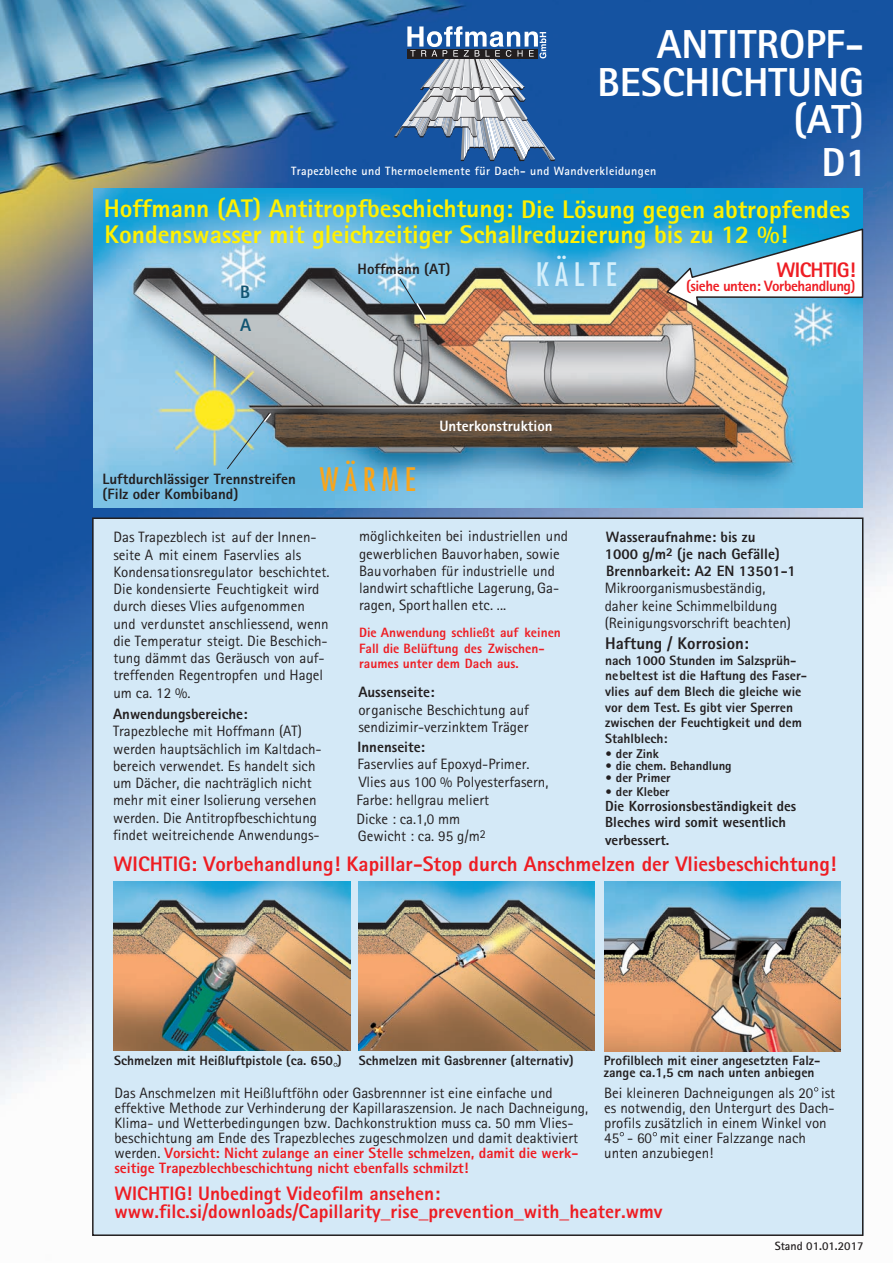
<style>
.page{position:relative;width:893px;height:1263px;background:#fff}
.page>*{position:absolute;margin:0;border:0;box-sizing:border-box;transform-origin:0 0}
.t1{font:800 40.5px/37.5px "Rotis Sans Serif";color:#fff;text-align:right}
.t2{font:condensed 31.5px "Futura";letter-spacing:.18em;color:#d4effb}
.t3{font:condensed 31.5px "Futura";letter-spacing:.18em;color:#f9a51b}
.t4{font:800 25.5px "Rotis Sans Serif";color:#fff101}
.t5{font:800 21px "Rotis Sans Serif";color:#ee1d23}
.t6{font:800 21px "Rotis Sans Serif";letter-spacing:-.035em;color:#ee1d23}
.t7{font:800 19.5px/18px "Rotis Sans Serif";color:#ee1d23}
.t8{font:800 18px/33px "Rotis Sans Serif";color:#115471}
.t9{font:800 16.8px "Rotis Sans Serif";color:#231f20}
.t10{font:15px/17.2px "Rotis Sans Serif";color:#231f20}
.t11{font:800 15px/17.2px "Rotis Sans Serif";color:#231f20}
.t12{font:800 15px "Rotis Sans Serif";letter-spacing:-.035em;color:#ee1d23}
.t13{font:800 15px "Rotis Sans Serif";color:#fff}
.t14{font:800 14.7px/17.1px "Rotis Sans Serif";color:#231f20}
.t15{font:800 13.5px/15.6px "Rotis Sans Serif";color:#231f20}
.t16{font:800 13.5px/15.6px "Rotis Sans Serif";color:#ee1d23}
.t17{font:800 12.75px "Rotis Sans Serif";color:#231f20}
.t18{font:700 12px "Rotis Sans Serif";letter-spacing:.035em;color:#fff}
.t19{font:700 12px "Rotis Sans Serif";color:#231f20}
.s1{font-weight:800;color:#ee1d23}
</style>
<div class="page">
<img style="left:0;top:0;width:893px;height:1236px">
<img style="left:93px;top:189px;width:770px;height:319px">
<svg style="left:394px;top:26px;width:161px;height:136px"></svg>
<div style="left:95px;top:518px;width:769px;height:717px;background:#d4e9f7"></div>
<svg style="left:334px;top:1063px;width:3px;height:4px"></svg>
<svg style="left:620px;top:1132px;width:4px;height:4px"></svg>
<svg style="left:653px;top:1132px;width:4px;height:4px"></svg>
<svg style="left:814px;top:1087px;width:4px;height:4px"></svg>
<svg style="left:399px;top:278px;width:29px;height:43px"></svg>
<svg style="left:226px;top:411px;width:47px;height:59px"></svg>
<svg style="left:665px;top:227px;width:199px;height:83px"></svg>
<img style="left:114px;top:882px;width:236px;height:168px">
<img style="left:358px;top:882px;width:237px;height:168px">
<img style="left:604px;top:882px;width:237px;height:169px">
<h1 class="t1" style="left:597px;top:25px;width:268px">ANTITROPF-<br>BESCHICHTUNG (AT)</h1>
<h1 class="t1" style="left:822px;top:143px;width:48px">D1</h1>
<p class="t18" style="left:291px;top:163px;width:367px">Trapezbleche und Thermoelemente für Dach- und Wandverkleidungen</p>
<h3 class="t4" style="left:104px;top:193px;width:748px">Hoffmann (AT) Antitropfbeschichtung: Die Lösung gegen abtropfendes</h3>
<p class="t11" style="left:358px;top:261px;width:94px">Hoffmann (AT)</p>
<h3 class="t4" style="left:104px;top:218px;width:685px">Kondenswasser mit gleichzeitiger Schallreduzierung bis zu 12 %!</h3>
<h3 class="t6" style="left:777px;top:257px;width:81px">WICHTIG!</h3>
<p class="t12" style="left:686px;top:276px;width:171px">(siehe unten: Vorbehandlung)</p>
<h2 class="t2" style="left:536px;top:255px;width:82px">KÄLTE</h2>
<p class="t8" style="left:240px;top:275px;width:12px">B<br>A</p>
<p class="t11" style="left:103px;top:471px;width:195px;line-height:15px">Luftdurchlässiger Trennstreifen (Filz oder Kombiband)</p>
<h2 class="t3" style="left:320px;top:460px;width:98px">WÄRME</h2>
<p class="t13" style="left:439px;top:417px;width:115px">Unterkonstruktion</p>
<p class="t10" style="left:113px;top:529px;width:218px">Das Trapezblech ist auf der Innen&shy;seite A mit einem Faservlies als<br>Kondensationsregulator beschichtet.<br>Die kondensierte Feuchtigkeit wird durch dieses Vlies aufgenommen und verdunstet anschliessend, wenn die Temperatur steigt. Die Beschich&shy;tung dämmt das Geräusch von auf&shy;treffenden Regentropfen und Hagel um ca. 12 %.</p>
<p class="t11" style="left:113px;top:705px;width:136px">Anwendungsbereiche:</p>
<p class="t10" style="left:113px;top:722px;width:210px">Trapezbleche mit Hoffmann (AT) werden hauptsächlich im Kaltdach&shy;bereich verwendet. Es handelt sich um Dächer, die nachträglich nicht mehr mit einer Isolierung versehen werden. Die Antitropfbeschichtung findet weitreichende Anwendungs-</p>
<p class="t10" style="left:359px;top:527px;width:210px">möglichkeiten bei industriellen und gewerblichen Bauvorhaben, sowie Bauvorhaben für industrielle und landwirt schaftliche Lagerung, Ga&shy;ragen, Sporthallen etc. ...</p>
<p class="t16" style="left:359px;top:625px;width:203px">Die Anwendung schließt auf keinen<br>Fall die Belüftung des Zwischen&shy;raumes unter dem Dach aus.</p>
<p class="t11" style="left:358px;top:683px;width:78px">Aussenseite:</p>
<p class="t10" style="left:358px;top:701px;width:172px">organische Beschichtung auf sendizimir-verzinktem Träger</p>
<p class="t11" style="left:358px;top:738px;width:69px">Innenseite:</p>
<p class="t10" style="left:358px;top:755px;width:173px">Faservlies auf Epoxyd-Primer.</p>
<p class="t10" style="left:356px;top:773px;width:194px">Vlies aus 100 % Polyesterfasern,<br>Farbe: hellgrau meliert</p>
<p class="t10" style="left:356px;top:810px;width:131px">Dicke : ca.1,0 mm<br>Gewicht : ca. 95 g/m<sup>2</sup></p>
<p class="t11" style="left:605px;top:528px;width:193px">Wasseraufnahme: bis zu<br>1000 g/m<sup>2</sup> (je nach Gefälle)<br>Brennbarkeit: A2 EN 13501-1</p>
<p class="t10" style="left:605px;top:580px;width:188px">Mikroorganismusbeständig, daher keine Schimmelbildung (Reinigungsvorschrift beachten)</p>
<p class="t9" style="left:605px;top:632px;width:145px">Haftung / Korrosion:</p>
<p class="t15" style="left:605px;top:652px;width:203px">nach 1000 Stunden im Salzsprüh&shy;nebeltest ist die Haftung des Faser&shy;vlies auf dem Blech die gleiche wie vor dem Test. Es gibt vier Sperren zwischen der Feuchtigkeit und dem<br>Stahlblech:</p>
<p class="t17" style="left:605px;top:746px;width:55px">• der Zink</p>
<p class="t17" style="left:605px;top:758px;width:128px">• die chem. Behandlung</p>
<p class="t17" style="left:605px;top:770px;width:67px">• der Primer</p>
<p class="t17" style="left:605px;top:783px;width:66px">• der Kleber</p>
<p class="t14" style="left:605px;top:797px;width:193px">Die Korrosionsbeständigkeit des<br>Bleches wird somit wesentlich verbessert.</p>
<h3 class="t5" style="left:114px;top:851px;width:724px">WICHTIG: Vorbehandlung! Kapillar-Stop durch Anschmelzen der Vliesbeschichtung!</h3>
<p class="t15" style="left:114px;top:1052px;width:229px">Schmelzen mit Heißluftpistole (ca. 650 )</p>
<p class="t15" style="left:359px;top:1052px;width:216px">Schmelzen mit Gasbrenner (alternativ)</p>
<p class="t15" style="left:604px;top:1054px;width:218px;line-height:12px">Profilblech mit einer angesetzten Falz&shy;zange ca.1,5 cm nach unten anbiegen</p>
<p class="t10" style="left:114px;top:1085px;width:475px;line-height:15px">Das Anschmelzen mit Heißluftföhn oder Gasbrennner ist eine einfache und effektive Methode zur Verhinderung der Kapillaraszension. Je nach Dachneigung, Klima- und Wetterbedingungen bzw. Dachkonstruktion muss ca. 50 mm Vlies&shy;beschichtung am Ende des Trapezbleches zugeschmolzen und damit deaktiviert werden. <span class="s1">Vorsicht: Nicht zulange an einer Stelle schmelzen, damit die werk&shy;seitige Trapezblechbeschichtung nicht ebenfalls schmilzt!</span></p>
<h3 class="t7" style="left:114px;top:1184px;width:550px">WICHTIG! Unbedingt Videofilm ansehen: www.filc.si/downloads/Capillarity_rise_prevention_with_heater.wmv</h3>
<p class="t10" style="left:604px;top:1085px;width:233px;line-height:15px">Bei kleineren Dachneigungen als 20 ist es notwendig, den Untergurt des Dach&shy;profils zusätzlich in einem Winkel von 45 - 60 mit einer Falzzange nach unten anzubiegen!</p>
<p class="t19" style="left:775px;top:1238px;width:90px">Stand 01.01.2017</p>
</div>
